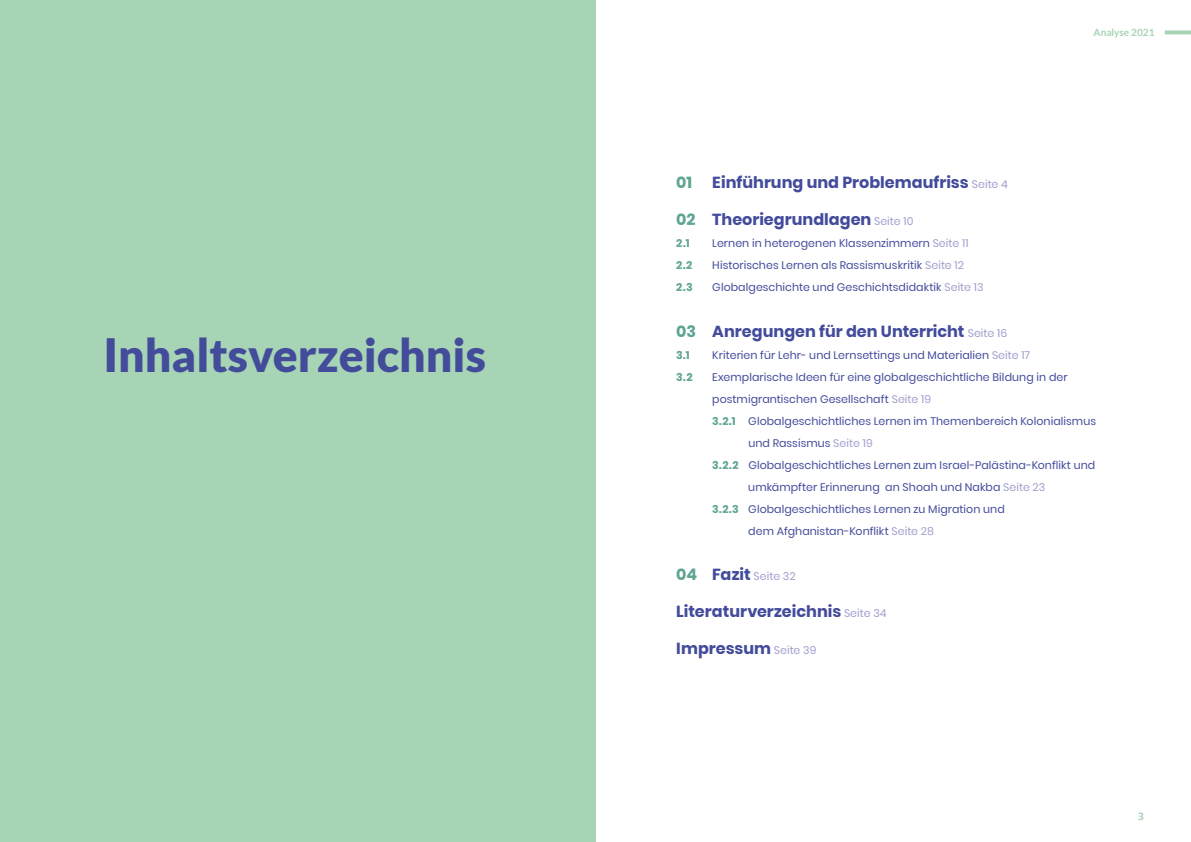
<style>
.page{position:relative;width:1191px;height:842px;background:#fff}
.page>*{position:absolute;margin:0;border:0;box-sizing:border-box;transform-origin:0 0}
.t1{font:900 46px "Lato";color:#434b9b}
.t2{font:700 16px "Poppins";color:#434b9b}
.t3{font:700 16px "Poppins";color:#5ea493}
.t4{font:11px "Poppins";letter-spacing:.005em;color:#434b9b}
.t5{font:700 11px "Poppins";color:#5ea493}
.t6{font:11px "Poppins";letter-spacing:.005em;color:#a09fcf}
.t7{font:700 10px "Lato";color:#a7d4b4}
.t8{font:700 10px "Noto Sans";color:#a7d4b4}
.s1{font-weight:400;font-size:11px;color:#a09fcf}
.s2{color:#5ea493}
.s3{color:#a09fcf}
.s4{font-weight:700;color:#5ea493}
.s5{font-weight:700;font-size:16px;color:#5ea493}
.s6{font-weight:700;font-size:16px;color:#434b9b}
</style>
<div class="page">
<div style="left:0;top:0;width:595px;height:842px;background:#a7d4b4"></div>
<svg style="left:1164px;top:30px;width:27px;height:4px"></svg>
<h1 class="t1" style="left:103px;top:328px;width:384px">Inhaltsverzeichnis</h1>
<p class="t7" style="left:1093px;top:26px;width:62px">Analyse 2021</p>
<h2 class="t3" style="left:676px;top:173px;width:17px">01</h2>
<h2 class="t2" style="left:712px;top:173px;width:297px">Einführung und Problemaufriss <span class="s1">Seite 4</span></h2>
<h2 class="t2" style="left:676px;top:210px;width:239px"><span class="s2">02</span> Theoriegrundlagen <span class="s1">Seite 10</span></h2>
<p class="t5" style="left:676px;top:236px;width:15px">2.1</p>
<p class="t4" style="left:712px;top:236px;width:258px">Lernen in heterogenen Klassenzimmern <span class="s3">Seite 11</span></p>
<p class="t5" style="left:676px;top:258px;width:18px">2.2</p>
<p class="t4" style="left:712px;top:258px;width:253px">Historisches Lernen als Rassismuskritik <span class="s3">Seite 12</span></p>
<p class="t5" style="left:676px;top:280px;width:18px">2.3</p>
<p class="t4" style="left:712px;top:280px;width:273px">Globalgeschichte und Geschichtsdidaktik <span class="s3">Seite 13</span></p>
<h2 class="t2" style="left:676px;top:322px;width:332px"><span class="s2">03</span> Anregungen für den Unterricht <span class="s1">Seite 16</span></h2>
<p class="t5" style="left:676px;top:348px;width:15px">3.1</p>
<p class="t4" style="left:712px;top:348px;width:319px">Kriterien für Lehr- und Lernsettings und Materialien <span class="s3">Seite 17</span></p>
<p class="t5" style="left:676px;top:370px;width:18px">3.2</p>
<p class="t4" style="left:712px;top:370px;width:357px">Exemplarische Ideen für eine globalgeschichtliche Bildung in der</p>
<p class="t4" style="left:712px;top:392px;width:220px">postmigrantischen Gesellschaft <span class="s3">Seite 19</span></p>
<p class="t4" style="left:712px;top:414px;width:385px"><span class="s4">3.2.1</span> Globalgeschichtliches Lernen im Themenbereich Kolonialismus</p>
<p class="t4" style="left:748px;top:436px;width:126px">und Rassismus <span class="s3">Seite 19</span></p>
<p class="t4" style="left:712px;top:458px;width:384px"><span class="s4">3.2.2</span> Globalgeschichtliches Lernen zum Israel-Palästina-Konflikt und</p>
<p class="t4" style="left:748px;top:480px;width:298px">umkämpfter Erinnerung an Shoah und Nakba <span class="s3">Seite 23</span></p>
<p class="t4" style="left:712px;top:502px;width:294px"><span class="s4">3.2.3</span> Globalgeschichtliches Lernen zu Migration und</p>
<p class="t4" style="left:748px;top:524px;width:187px">dem Afghanistan-Konflikt <span class="s3">Seite 28</span></p>
<p class="t6" style="left:676px;top:569px;width:121px"><span class="s5">04</span> <span class="s6">Fazit</span> Seite 32</p>
<h2 class="t2" style="left:676px;top:602px;width:212px">Literaturverzeichnis <span class="s1">Seite 34</span></h2>
<h2 class="t2" style="left:676px;top:639px;width:142px">Impressum <span class="s1">Seite 39</span></h2>
<p class="t8" style="left:1138px;top:809px;width:7px">3</p>
</div>
